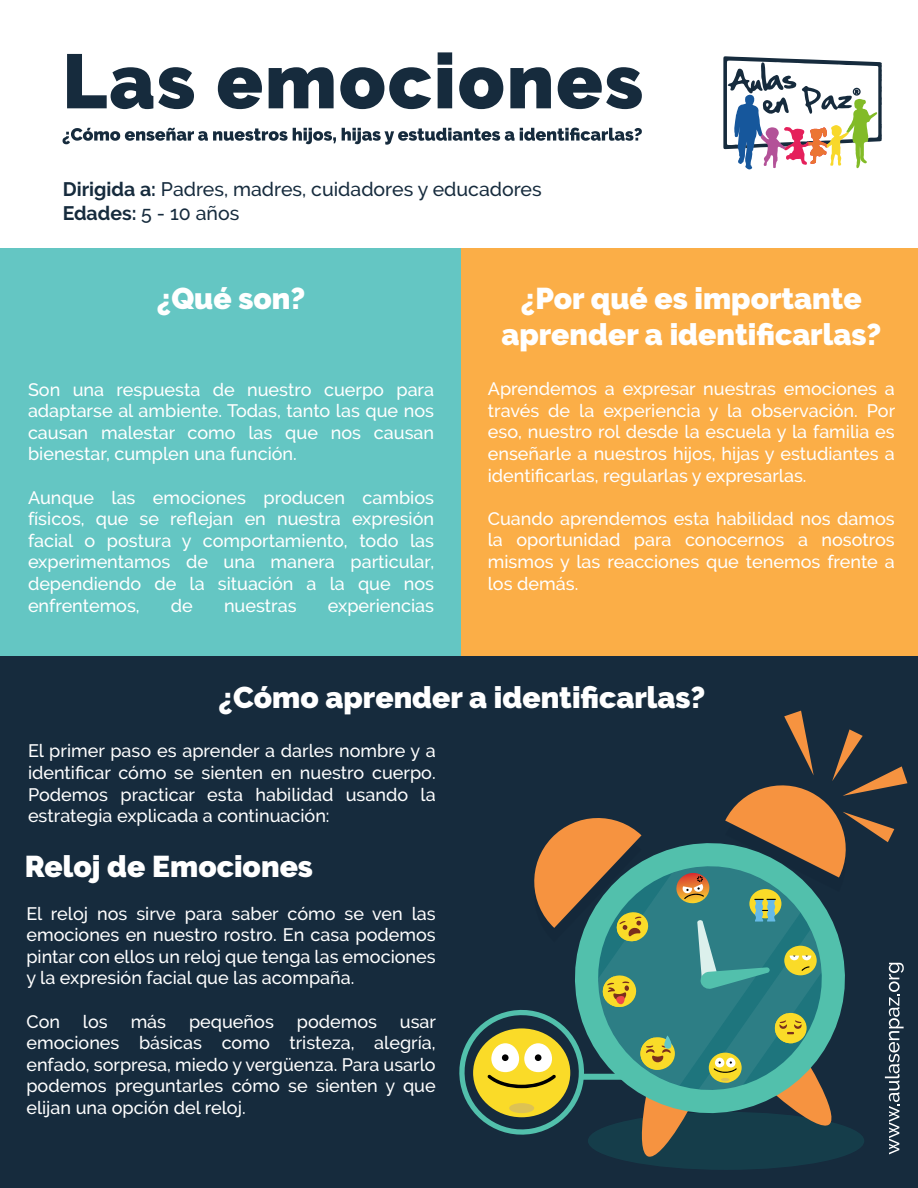
<style>
.page{position:relative;width:918px;height:1188px;background:#fff}
.page>*{position:absolute;margin:0;border:0;box-sizing:border-box;transform-origin:0 0}
.t1{font:900 30px/36px "Raleway";color:#fff;text-align:center}
.t2{font:500 19.5px/23.4px "Raleway";color:#162b3d}
.t3{font:500 18px/21.6px "Raleway";color:#fff;text-align:justify}
.s1{font-weight:700}
</style>
<div class="page">
<svg style="left:723px;top:56px;width:159px;height:114px"></svg>
<svg style="left:67px;top:54px;width:127px;height:55px"></svg>
<svg style="left:218px;top:67px;width:44px;height:42px"></svg>
<svg style="left:269px;top:67px;width:65px;height:41px"></svg>
<svg style="left:340px;top:67px;width:91px;height:42px"></svg>
<svg style="left:438px;top:52px;width:14px;height:56px"></svg>
<svg style="left:459px;top:67px;width:44px;height:42px"></svg>
<svg style="left:510px;top:67px;width:41px;height:41px"></svg>
<svg style="left:558px;top:67px;width:84px;height:42px"></svg>
<svg style="left:63px;top:128px;width:273px;height:16px"></svg>
<svg style="left:342px;top:128px;width:300px;height:17px"></svg>
<div style="left:0;top:249px;width:463px;height:407px;background:#64c6c3"></div>
<div style="left:0;top:656px;width:918px;height:532px;background:#162b3d"></div>
<div style="left:461px;top:249px;width:457px;height:407px;background:#fbae47"></div>
<div style="left:588px;top:1112px;width:276px;height:58px;background:#153d4a;border-radius:50%"></div>
<svg style="left:459px;top:711px;width:448px;height:446px"></svg>
<div style="left:502px;top:1054px;width:7px;height:7px;background:#000001;border-radius:50%"></div>
<div style="left:535px;top:1054px;width:6px;height:7px;background:#000001;border-radius:50%"></div>
<div style="left:509px;top:1103px;width:25px;height:10px;background:#ddc254;border-radius:50%"></div>
<div style="left:580px;top:1074px;width:63px;height:6px;background:#52c0ac"></div>
<p class="t2" style="left:63px;top:178px;width:480px"><span class="s1">Dirigida a:</span> Padres, madres, cuidadores y educadores<br><span class="s1">Edades:</span> 5 - 10 años</p>
<h1 class="t1" style="left:157px;top:281px;width:150px">¿Qué son?</h1>
<p class="t3" style="left:28px;top:378px;width:408px">Son una respuesta de nuestro cuerpo para adaptarse al ambiente. Todas, tanto las que nos causan malestar como las que nos causan bienestar, cumplen una función.</p>
<p class="t3" style="left:28px;top:486px;width:408px">Aunque las emociones producen cambios físicos, que se reflejan en nuestra expresión facial o postura y comportamiento, todo las experimentamos de una manera particular, dependiendo de la situación a la que nos enfrentemos,</p>
<p class="t3" style="left:171px;top:594px;width:23px">de</p>
<p class="t3" style="left:224px;top:594px;width:74px">nuestras</p>
<p class="t3" style="left:328px;top:594px;width:108px">experiencias</p>
<h1 class="t1" style="left:501px;top:281px;width:381px">¿Por qué es importante aprender a identificarlas?</h1>
<p class="t3" style="left:488px;top:378px;width:409px">Aprendemos a expresar nuestras emociones a través de la experiencia y la observación. Por eso, nuestro rol desde la escuela y la familia es enseñarle a nuestros hijos, hijas y estudiantes a identificarlas, regularlas y expresarlas.</p>
<p class="t3" style="left:488px;top:508px;width:408px">Cuando aprendemos esta habilidad nos damos la oportunidad para conocernos a nosotros mismos y las reacciones que tenemos frente a los demás.</p>
<h1 class="t1" style="left:219px;top:679px;width:488px">¿Cómo aprender a identificarlas?</h1>
<p class="t3" style="left:28px;top:740px;width:409px">El primer paso es aprender a darles nombre y a identificar cómo se sienten en nuestro cuerpo.<br>Podemos practicar esta habilidad usando la estrategia explicada a continuación:</p>
<h1 class="t1" style="left:25px;top:849px;width:290px">Reloj de Emociones</h1>
<p class="t3" style="left:26px;top:902px;width:411px">El reloj nos sirve para saber cómo se ven las emociones en nuestro rostro. En casa podemos pintar con ellos un reloj que tenga las emociones y la expresión facial que las acompaña.</p>
<p class="t3" style="left:26px;top:1010px;width:35px">Con</p>
<p class="t3" style="left:83px;top:1010px;width:26px">los</p>
<p class="t3" style="left:131px;top:1010px;width:37px">más</p>
<p class="t3" style="left:189px;top:1010px;width:86px">pequeños</p>
<p class="t3" style="left:297px;top:1010px;width:82px">podemos</p>
<p class="t3" style="left:26px;top:1010px;width:411px;text-indent:374px">usar emociones básicas como tristeza, alegría, enfado, sorpresa, miedo y vergüenza. Para usarlo podemos preguntarles cómo se sienten y que elijan una opción del reloj.</p>
</div>
